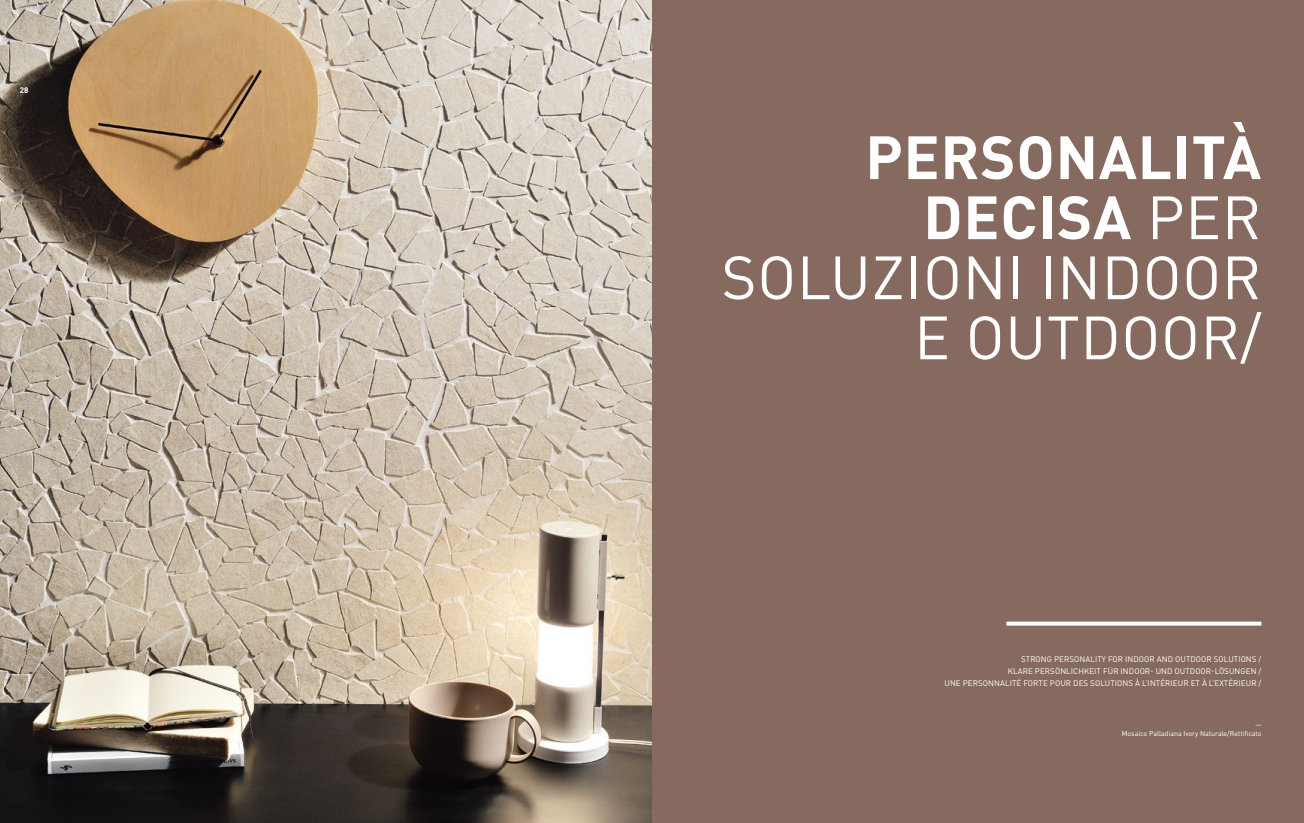
<style>
.page{position:relative;width:1304px;height:823px;background:#fff}
.page>*{position:absolute;margin:0;border:0;box-sizing:border-box;transform-origin:0 0}
.t1{font:60px/60px "DIN Pro";letter-spacing:.01em;color:#fff;text-align:right}
.t2{font:8px/12px "DIN Pro";letter-spacing:.01em;color:#fff;text-align:right}
.t3{font:700 8px "DIN Pro";color:#fff}
.t4{font:7px/8.4px "DIN Pro";color:#fff;text-align:right}
.s1{font-weight:700}
</style>
<div class="page">
<img style="left:0;top:0;width:652px;height:822px">
<div style="left:652px;top:0;width:652px;height:822px;background:#866a60"></div>
<svg style="left:1006px;top:621px;width:255px;height:4px"></svg>
<p class="t3" style="left:20px;top:84px;width:10px">28</p>
<h1 class="t1" style="left:721px;top:126px;width:542px"><span class="s1">PERSONALITÀ<br>DECISA</span> PER<br>SOLUZIONI INDOOR<br>E OUTDOOR/</h1>
<p class="t2" style="left:944px;top:652px;width:318px">STRONG PERSONALITY FOR INDOOR AND OUTDOOR SOLUTIONS /<br>KLARE PERSÖNLICHKEIT FÜR INDOOR- UND OUTDOOR-LÖSUNGEN /<br>UNE PERSONNALITÉ FORTE POUR DES SOLUTIONS À L’INTÉRIEUR ET À L’EXTÉRIEUR /</p>
<p class="t4" style="left:1122px;top:720px;width:141px">—<br>Mosaico Palladiana Ivory Naturale/Rettificato</p>
</div>
